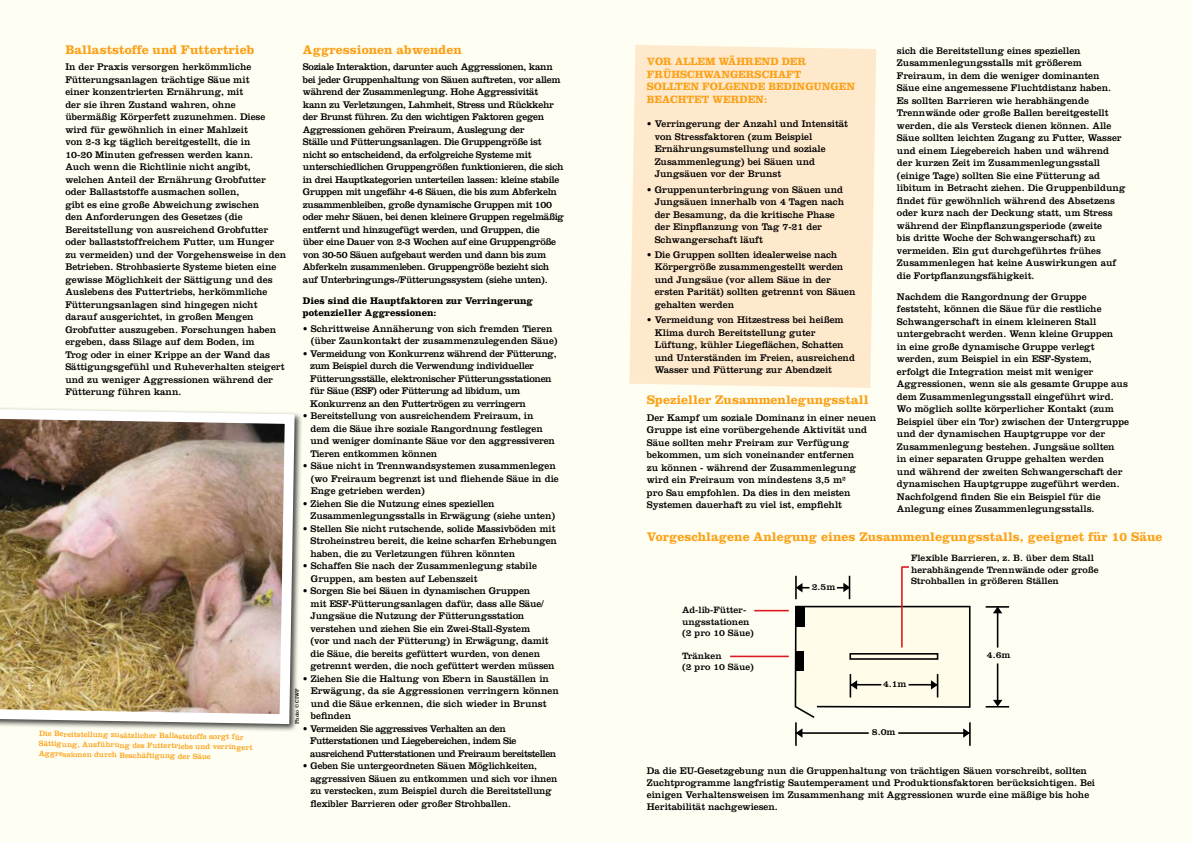
<style>
.page{position:relative;width:1191px;height:842px;background:#fffef2}
.page>*{position:absolute;margin:0;border:0;box-sizing:border-box;transform-origin:0 0}
.t1{font:700 13px "Clarendon LT Std";color:#faa21b}
.t2{font:700 11px/12.5px "Clarendon LT Std";letter-spacing:-.005em;color:#faa21b;scale:.96 1}
.t3{font:10px/12.5px "Clarendon LT Std";color:#000}
.t4{font:10px/12.5px "Clarendon LT Std";letter-spacing:-.03em;color:#000}
.t5{font:10px/12.5px "Clarendon LT Std";color:#000;scale:.95 1}
.t6{font:10px/12.5px "Clarendon LT Std";letter-spacing:-.04em;color:#000}
.t7{font:700 10px/12.5px "Clarendon LT Std";letter-spacing:-.005em;color:#000}
.t8{font:9.5px/11.5px "Clarendon LT Std";color:#000}
.t9{font:8px/10px "Clarendon LT Std";color:#faa21b}
.t10{font:5.2px "Clarendon LT Std";color:#000}
</style>
<div class="page">
<img style="left:0;top:408px;width:300px;height:321px">
<hr style="left:985px;top:606px;width:24px;height:2px;background:#000">
<hr style="left:996px;top:607px;width:2px;height:41px;background:#000">
<svg style="left:985px;top:700px;width:24px;height:7px"></svg>
<hr style="left:996px;top:663px;width:2px;height:41px;background:#000">
<hr style="left:848px;top:576px;width:2px;height:23px;background:#000">
<hr style="left:901px;top:567px;width:1px;height:80px;background:#dd1a21">
<svg style="left:901px;top:566px;width:8px;height:2px"></svg>
<hr style="left:754px;top:610px;width:34px;height:1px;background:#dd1a21">
<hr style="left:730px;top:656px;width:58px;height:1px;background:#dd1a21">
<svg style="left:993px;top:607px;width:9px;height:6px"></svg>
<svg style="left:794px;top:605px;width:177px;height:141px"></svg>
<svg style="left:795px;top:576px;width:14px;height:23px"></svg>
<svg style="left:837px;top:583px;width:12px;height:9px"></svg>
<div style="left:629px;top:45px;width:247px;height:343px;background:#ffe9cc"></div>
<h1 class="t1" style="left:65px;top:41px;width:191px">Ballaststoffe und Futtertrieb</h1>
<p class="t3" style="left:65px;top:61px;width:222px">In der Praxis versorgen herkömmliche Fütterungsanlagen trächtige Säue mit<br>einer konzentrierten Ernährung, mit<br>der sie ihren Zustand wahren, ohne übermäßig Körperfett zuzunehmen. Diese wird für gewöhnlich in einer Mahlzeit<br>von 2-3 kg täglich bereitgestellt, die in<br>10-20 Minuten gefressen werden kann.<br>Auch wenn die Richtlinie nicht angibt, welchen Anteil der Ernährung Grobfutter oder Ballaststoffe ausmachen sollen,<br>gibt es eine große Abweichung zwischen<br>den Anforderungen des Gesetzes (die Bereitstellung von ausreichend Grobfutter oder ballaststoffreichem Futter, um Hunger zu vermeiden) und der Vorgehensweise in den Betrieben. Strohbasierte Systeme bieten eine gewisse Möglichkeit der Sättigung und des Auslebens des Futtertriebs, herkömmliche Fütterungsanlagen sind hingegen nicht darauf ausgerichtet, in großen Mengen Grobfutter auszugeben. Forschungen haben ergeben, dass Silage auf dem Boden, im<br>Trog oder in einer Krippe an der Wand das Sättigungsgefühl und Ruheverhalten steigert und zu weniger Aggressionen während der Fütterung führen kann.</p>
<p class="t9" style="left:39px;top:728px;width:215px;rotate:1deg">Die Bereitstellung zusätzlicher Ballaststoffe sorgt für<br>Sättigung, Ausführung des Futtertriebs und verringert<br>Aggressionen durch Beschäftigung der Säue</p>
<h1 class="t1" style="left:303px;top:41px;width:160px">Aggressionen abwenden</h1>
<p class="t4" style="left:303px;top:61px;width:263px">Soziale Interaktion, darunter auch Aggressionen, kann bei jeder Gruppenhaltung von Säuen auftreten, vor allem während der Zusammenlegung. Hohe Aggressivität kann zu Verletzungen, Lahmheit, Stress und Rückkehr der Brunst führen. Zu den wichtigen Faktoren gegen Aggressionen gehören Freiraum, Auslegung der<br>Ställe und Fütterungsanlagen. Die Gruppengröße ist nicht so entscheidend, da erfolgreiche Systeme mit unterschiedlichen Gruppengrößen funktionieren, die sich in drei Hauptkategorien unterteilen lassen: kleine stabile Gruppen mit ungefähr 4-6 Säuen, die bis zum Abferkeln zusammenbleiben, große dynamische Gruppen mit 100 oder mehr Säuen, bei denen kleinere Gruppen regelmäßig entfernt und hinzugefügt werden, und Gruppen, die<br>über eine Dauer von 2-3 Wochen auf eine Gruppengröße von 30-50 Säuen aufgebaut werden und dann bis zum Abferkeln zusammenleben. Gruppengröße bezieht sich auf Unterbringungs-/Fütterungssystem (siehe unten).</p>
<p class="t7" style="left:303px;top:294px;width:232px">Dies sind die Hauptfaktoren zur Verringerung potenzieller Aggressionen:</p>
<p class="t3" style="left:311px;top:322px;width:248px;text-indent:-8px">• Schrittweise Annäherung von sich fremden Tieren (über Zaunkontakt der zusammenzulegenden Säue)</p>
<p class="t4" style="left:310px;top:347px;width:248px;text-indent:-7px">• Vermeidung von Konkurrenz während der Fütterung, zum Beispiel durch die Verwendung individueller Fütterungsställe, elektronischer Fütterungsstationen für Säue (ESF) oder Fütterung ad libidum, um Konkurrenz an den Futtertrögen zu verringern</p>
<p class="t3" style="left:310px;top:409px;width:246px;text-indent:-8px">• Bereitstellung von ausreichendem Freiraum, in dem die Säue ihre soziale Rangordnung festlegen und weniger dominante Säue vor den aggressiveren Tieren entkommen können</p>
<p class="t3" style="left:311px;top:459px;width:249px;text-indent:-8px">• Säue nicht in Trennwandsystemen zusammenlegen (wo Freiraum begrenzt ist und fliehende Säue in die<br>Enge getrieben werden)</p>
<p class="t3" style="left:310px;top:497px;width:246px;text-indent:-8px">• Ziehen Sie die Nutzung eines speziellen<br>Zusammenlegungsstalls in Erwägung (siehe unten)</p>
<p class="t3" style="left:310px;top:522px;width:248px;text-indent:-8px">• Stellen Sie nicht rutschende, solide Massivböden mit<br>Stroheinstreu bereit, die keine scharfen Erhebungen haben, die zu Verletzungen führen könnten</p>
<p class="t3" style="left:311px;top:559px;width:228px;text-indent:-8px">• Schaffen Sie nach der Zusammenlegung stabile<br>Gruppen, am besten auf Lebenszeit</p>
<p class="t3" style="left:310px;top:584px;width:246px;text-indent:-8px">• Sorgen Sie bei Säuen in dynamischen Gruppen<br>mit ESF-Fütterungsanlagen dafür, dass alle Säue/ Jungsäue die Nutzung der Fütterungsstation verstehen und ziehen Sie ein Zwei-Stall-System<br>(vor und nach der Fütterung) in Erwägung, damit die Säue, die bereits gefüttert wurden, von denen getrennt werden, die noch gefüttert werden müssen</p>
<p class="t3" style="left:311px;top:672px;width:249px;text-indent:-8px">• Ziehen Sie die Haltung von Ebern in Sauställen in Erwägung, da sie Aggressionen verringern können und die Säue erkennen, die sich wieder in Brunst befinden</p>
<p class="t6" style="left:310px;top:722px;width:248px;text-indent:-7px">• Vermeiden Sie aggressives Verhalten an den<br>Futterstationen und Liegebereichen, indem Sie ausreichend Futterstationen und Freiraum bereitstellen</p>
<p class="t5" style="left:310px;top:759px;width:261px;text-indent:-7px">• Geben Sie untergeordneten Säuen Möglichkeiten, aggressiven Säuen zu entkommen und sich vor ihnen zu verstecken, zum Beispiel durch die Bereitstellung flexibler Barrieren oder großer Strohballen.</p>
<p class="t10" style="left:294px;top:724px;width:37px;rotate:-90deg">Photo © CIWF</p>
<p class="t2" style="left:647px;top:55px;width:218px">VOR ALLEM WÄHREND DER<br>FRÜHSCHWANGERSCHAFT<br>SOLLTEN FOLGENDE BEDINGUNGEN<br>BEACHTET WERDEN:</p>
<p class="t3" style="left:654px;top:118px;width:195px;text-indent:-8px">• Verringerung der Anzahl und Intensität von Stressfaktoren (zum Beispiel Ernährungsumstellung und soziale Zusammenlegung) bei Säuen und Jungsäuen vor der Brunst</p>
<p class="t3" style="left:654px;top:183px;width:191px;text-indent:-8px">• Gruppenunterbringung von Säuen und Jungsäuen innerhalb von 4 Tagen nach der Besamung, da die kritische Phase der Einpflanzung von Tag 7-21 der Schwangerschaft läuft</p>
<p class="t3" style="left:654px;top:248px;width:202px;text-indent:-8px">• Die Gruppen sollten idealerweise nach Körpergröße zusammengestellt werden und Jungsäue (vor allem Säue in der ersten Parität) sollten getrennt von Säuen gehalten werden</p>
<p class="t3" style="left:654px;top:314px;width:202px;text-indent:-8px">• Vermeidung von Hitzestress bei heißem Klima durch Bereitstellung guter Lüftung, kühler Liegeflächen, Schatten und Unterständen im Freien, ausreichend Wasser und Fütterung zur Abendzeit</p>
<h1 class="t1" style="left:647px;top:392px;width:223px">Spezieller Zusammenlegungsstall</h1>
<p class="t3" style="left:647px;top:411px;width:231px">Der Kampf um soziale Dominanz in einer neuen Gruppe ist eine vorübergehende Aktivität und Säue sollten mehr Freiram zur Verfügung bekommen, um sich voneinander entfernen<br>zu können - während der Zusammenlegung wird ein Freiraum von mindestens 3,5 m²<br>pro Sau empfohlen. Da dies in den meisten Systemen dauerhaft zu viel ist, empfiehlt</p>
<p class="t3" style="left:897px;top:44px;width:230px">sich die Bereitstellung eines speziellen Zusammenlegungsstalls mit größerem Freiraum, in dem die weniger dominanten<br>Säue eine angemessene Fluchtdistanz haben.<br>Es sollten Barrieren wie herabhängende Trennwände oder große Ballen bereitgestellt werden, die als Versteck dienen können. Alle Säue sollten leichten Zugang zu Futter, Wasser und einem Liegebereich haben und während der kurzen Zeit im Zusammenlegungsstall (einige Tage) sollten Sie eine Fütterung ad libitum in Betracht ziehen. Die Gruppenbildung findet für gewöhnlich während des Absetzens oder kurz nach der Deckung statt, um Stress während der Einpflanzungsperiode (zweite<br>bis dritte Woche der Schwangerschaft) zu vermeiden. Ein gut durchgeführtes frühes Zusammenlegen hat keine Auswirkungen auf die Fortpflanzungsfähigkeit.</p>
<p class="t3" style="left:897px;top:290px;width:234px">Nachdem die Rangordnung der Gruppe feststeht, können die Säue für die restliche Schwangerschaft in einem kleineren Stall untergebracht werden. Wenn kleine Gruppen<br>in eine große dynamische Gruppe verlegt werden, zum Beispiel in ein ESF-System,<br>erfolgt die Integration meist mit weniger Aggressionen, wenn sie als gesamte Gruppe aus dem Zusammenlegungsstall eingeführt wird.<br>Wo möglich sollte körperlicher Kontakt (zum Beispiel über ein Tor) zwischen der Untergruppe und der dynamischen Hauptgruppe vor der Zusammenlegung bestehen. Jungsäue sollten<br>in einer separaten Gruppe gehalten werden<br>und während der zweiten Schwangerschaft der dynamischen Hauptgruppe zugeführt werden.<br>Nachfolgend finden Sie ein Beispiel für die Anlegung eines Zusammenlegungsstalls.</p>
<h1 class="t1" style="left:647px;top:529px;width:517px">Vorgeschlagene Anlegung eines Zusammenlegungsstalls, geeignet für 10 Säue</h1>
<p class="t8" style="left:682px;top:604px;width:73px">Ad-lib-Fütter&shy;ungsstationen (2 pro 10 Säue)</p>
<p class="t8" style="left:682px;top:650px;width:73px">Tränken<br>(2 pro 10 Säue)</p>
<p class="t8" style="left:811px;top:581px;width:25px">2.5m</p>
<p class="t8" style="left:911px;top:552px;width:189px">Flexible Barrieren, z. B. über dem Stall herabhängende Trennwände oder große<br>Strohballen in größeren Ställen</p>
<p class="t8" style="left:883px;top:678px;width:25px">4.1m</p>
<p class="t8" style="left:872px;top:726px;width:25px">8.0m</p>
<p class="t8" style="left:987px;top:649px;width:25px">4.6m</p>
<p class="t3" style="left:647px;top:764px;width:450px;line-height:12px">Da die EU-Gesetzgebung nun die Gruppenhaltung von trächtigen Säuen vorschreibt, sollten Zuchtprogramme langfristig Sautemperament und Produktionsfaktoren berücksichtigen. Bei einigen Verhaltensweisen im Zusammenhang mit Aggressionen wurde eine mäßige bis hohe Heritabilität nachgewiesen.</p>
</div>
